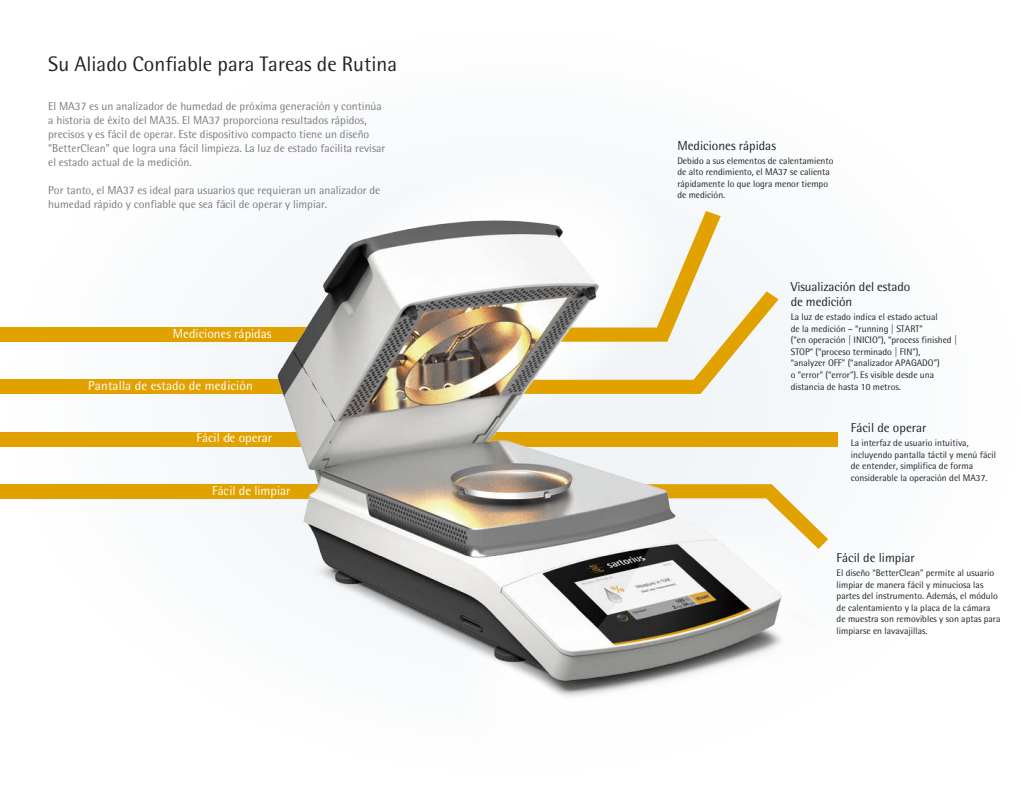
<style>
.page{position:relative;width:1021px;height:794px;background:#fff}
.page>*{position:absolute;margin:0;border:0;box-sizing:border-box;transform-origin:0 0}
.t1{font:21px "Sartorius Rotis Sans 2013";color:#202124}
.t2{font:13px/15px "Sartorius Rotis Sans 2013";color:#202124}
.t3{font:13px "Sartorius Rotis Sans 2013";color:#fff}
.t4{font:11.5px/14px "Sartorius Rotis Sans 2013";color:#7a7a7e}
.t5{font:9.5px/11.5px "Sartorius Rotis Sans 2013";color:#202124}
</style>
<div class="page">
<div style="left:8px;top:28px;width:1012px;height:747px;background:#fbfcfd;border-radius:50%"></div>
<div style="left:0;top:327px;width:314px;height:15px;background:#e1a200"></div>
<div style="left:0;top:380px;width:289px;height:14px;background:#e1a200"></div>
<div style="left:0;top:432px;width:314px;height:14px;background:#e1a200"></div>
<div style="left:0;top:484px;width:334px;height:14px;background:#e1a200"></div>
<img style="left:225px;top:211px;width:613px;height:486px">
<h1 class="t1" style="left:48px;top:52px;width:350px">Su Aliado Confiable para Tareas de Rutina</h1>
<p class="t4" style="left:48px;top:99px;width:338px">El MA37 es un analizador de humedad de próxima generación y continúa a historia de éxito del MA35. El MA37 proporciona resultados rápidos, precisos y es fácil de operar. Este dispositivo compacto tiene un diseño “BetterClean” que logra una fácil limpieza. La luz de estado facilita revisar el estado actual de la medición.</p>
<p class="t4" style="left:48px;top:183px;width:334px">Por tanto, el MA37 es ideal para usuarios que requieran un analizador de humedad rápido y confiable que sea fácil de operar y limpiar.</p>
<h2 class="t3" style="left:173px;top:326px;width:100px">Mediciones rápidas</h2>
<h2 class="t3" style="left:88px;top:378px;width:166px">Pantalla de estado de medición</h2>
<h2 class="t3" style="left:196px;top:430px;width:77px">Fácil de operar</h2>
<h2 class="t3" style="left:212px;top:483px;width:80px">Fácil de limpiar</h2>
<h2 class="t2" style="left:677px;top:137px;width:100px">Mediciones rápidas</h2>
<p class="t5" style="left:677px;top:155px;width:158px">Debido a sus elementos de calentamiento de alto rendimiento, el MA37 se calienta rápidamente lo que logra menor tiempo de medición.</p>
<h2 class="t2" style="left:790px;top:279px;width:121px">Visualización del estado de medición</h2>
<p class="t5" style="left:790px;top:311px;width:168px">La luz de estado indica el estado actual<br>de la medición – “running | START”<br>(“en operación | INICIO”), “process finished | STOP” (“proceso terminado | FIN”), “analyzer OFF” (“analizador APAGADO”)<br>o “error” (“error”). Es visible desde una distancia de hasta 10 metros.</p>
<h2 class="t2" style="left:850px;top:420px;width:77px">Fácil de operar</h2>
<p class="t5" style="left:850px;top:437px;width:147px">La interfaz de usuario intuitiva, incluyendo pantalla táctil y menú fácil de entender, simplifica de forma considerable la operación del MA37.</p>
<h2 class="t2" style="left:836px;top:550px;width:80px">Fácil de limpiar</h2>
<p class="t5" style="left:836px;top:567px;width:165px">El diseño “BetterClean” permite al usuario limpiar de manera fácil y minuciosa las partes del instrumento. Además, el módulo de calentamiento y la placa de la cámara de muestra son removibles y son aptas para limpiarse en lavavajillas.</p>
</div>
